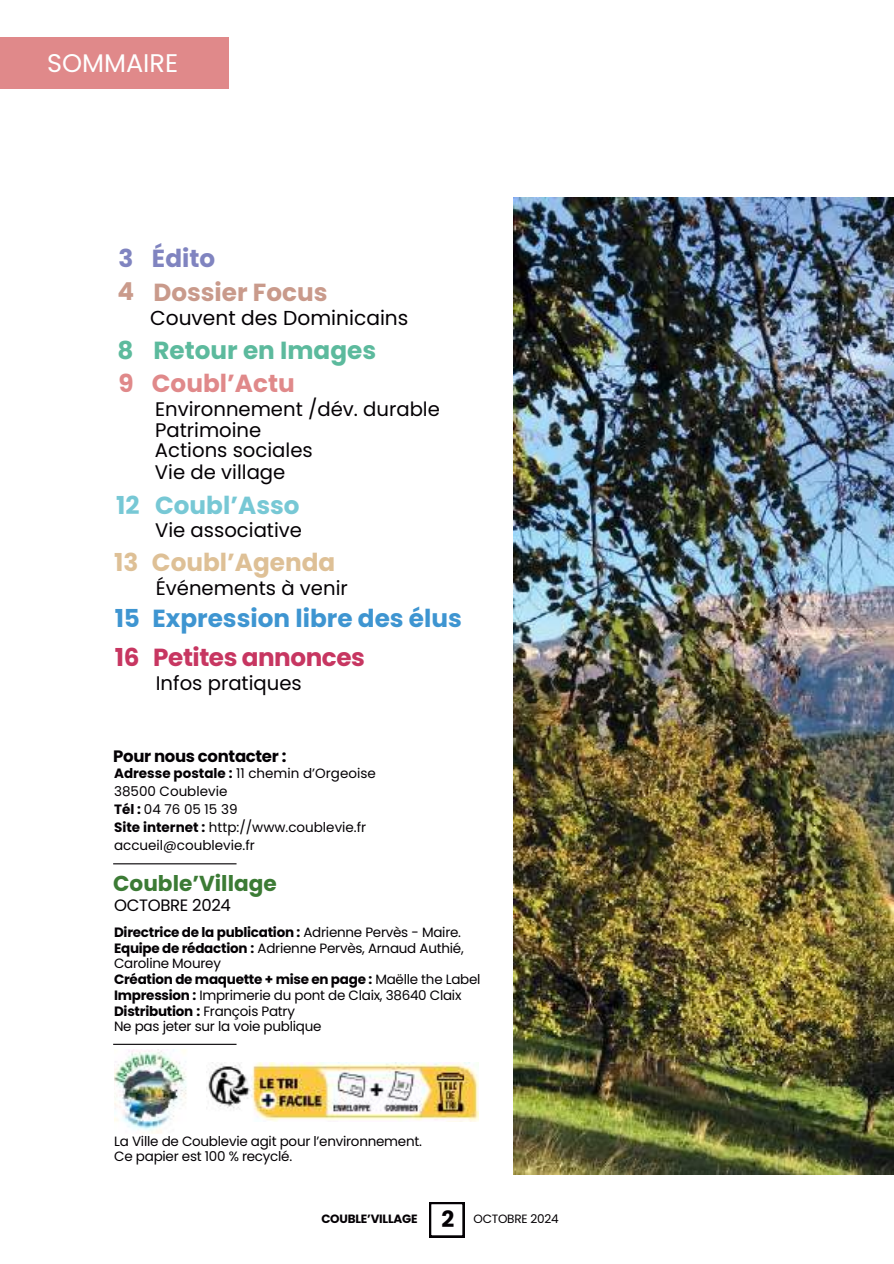
<style>
.page{position:relative;width:894px;height:1264px;background:#fff}
.page>*{position:absolute;margin:0;border:0;box-sizing:border-box;transform-origin:0 0}
.t1{font:25.5px "Poppins";color:#feffff}
.t2{font:700 24.75px "Poppins";color:#3e95d1}
.t3{font:700 24.75px "Poppins";letter-spacing:-.02em;color:#c73661}
.t4{font:700 24.75px "Poppins";color:#5cba9d}
.t5{font:700 24.75px "Poppins";color:#dec096}
.t6{font:700 24.75px "Poppins";color:#77c8d5}
.t7{font:700 24.75px "Poppins";color:#c99a8b}
.t8{font:700 24.75px "Poppins";color:#e0898a}
.t9{font:700 24.75px "Poppins";color:#8084c0}
.t10{font:700 24.75px "Poppins";color:#ca9a8b}
.t11{font:700 21.6px "Poppins";color:#3c7b35}
.t12{font:20.25px "Poppins";color:#040104}
.t13{font:19.65px/21px "Poppins";color:#040104}
.t14{font:700 16.5px "Poppins";letter-spacing:-.02em;color:#040104}
.t15{font:16.5px "Poppins";letter-spacing:-.02em;color:#040104}
.t16{font:13.5px/15.8px "Poppins";letter-spacing:-.02em;color:#040104}
.t17{font:13.5px/18px "Poppins";color:#040104}
.t18{font:700 12px "Poppins";letter-spacing:-.02em;color:#040104}
.t19{font:12px "Poppins";letter-spacing:-.02em;color:#040104}
.s1{color:#5dbb9d}
.s2{font-weight:700}
.s3{font-weight:700;font-size:22.5px}
</style>
<div class="page">
<hr style="left:113px;top:863px;width:123px;height:1px;background:#040104">
<svg style="left:429px;top:1202px;width:35px;height:35px"></svg>
<hr style="left:113px;top:1043px;width:123px;height:1px;background:#040104">
<img style="left:206px;top:1062px;width:272px;height:59px">
<img style="left:114px;top:1049px;width:73px;height:84px">
<div style="left:0;top:37px;width:228px;height:52px;background:#e0898a"></div>
<img style="left:513px;top:197px;width:380px;height:977px">
<h1 class="t1" style="left:47px;top:48px;width:132px">SOMMAIRE</h1>
<h2 class="t9" style="left:119px;top:243px;width:98px">3 Édito</h2>
<h2 class="t10" style="left:118px;top:277px;width:18px">4</h2>
<h2 class="t7" style="left:153px;top:278px;width:176px">Dossier Focus</h2>
<h3 class="t12" style="left:150px;top:306px;width:260px">Couvent des Dominicains</h3>
<h2 class="t4" style="left:118px;top:336px;width:260px"><span class="s1">8</span> Retour en Images</h2>
<h2 class="t8" style="left:119px;top:369px;width:177px">9 Coubl’Actu</h2>
<h3 class="t13" style="left:155px;top:399px;width:286px">Environnement /dév. durable<br>Patrimoine</h3>
<h3 class="t13" style="left:155px;top:461px;width:132px">Vie de village</h3>
<h3 class="t13" style="left:155px;top:440px;width:159px">Actions sociales</h3>
<h2 class="t6" style="left:116px;top:490px;width:185px">12 Coubl’Asso</h2>
<h3 class="t13" style="left:155px;top:520px;width:148px">Vie associative</h3>
<h2 class="t5" style="left:114px;top:548px;width:26px">13</h2>
<h2 class="t5" style="left:152px;top:548px;width:185px">Coubl’Agenda</h2>
<h3 class="t13" style="left:156px;top:577px;width:193px">Événements à venir</h3>
<h2 class="t2" style="left:115px;top:604px;width:348px">15 Expression libre des élus</h2>
<h2 class="t3" style="left:153px;top:643px;width:213px">Petites annonces</h2>
<h2 class="t3" style="left:115px;top:643px;width:27px">16</h2>
<h3 class="t13" style="left:156px;top:672px;width:147px">Infos pratiques</h3>
<p class="t14" style="left:113px;top:746px;width:175px">Pour nous contacter :</p>
<p class="t17" style="left:114px;top:764px;width:263px"><span class="s2">Adresse postale :</span> 11 chemin d’Orgeoise<br>38500 Coublevie<br><span class="s2">Tél :</span> 04 76 05 15 39<br><span class="s2">Site internet :</span> http://www.coublevie.fr accueil@coublevie.fr</p>
<h3 class="t11" style="left:113px;top:871px;width:165px">Couble’Village</h3>
<p class="t15" style="left:114px;top:895px;width:118px">OCTOBRE 2024</p>
<p class="t16" style="left:114px;top:924px;width:368px"><span class="s2">Directrice de la publication :</span> Adrienne Pervès - Maire.<br><span class="s2">Equipe de rédaction :</span> Adrienne Pervès, Arnaud Authié, Caroline Mourey<br><span class="s2">Création de maquette + mise en page :</span> Maëlle the Label <span class="s2">Impression :</span> Imprimerie du pont de Claix, 38640 Claix <span class="s2">Distribution :</span> François Patry<br>Ne pas jeter sur la voie publique</p>
<p class="t16" style="left:114px;top:1133px;width:309px">La Ville de Coublevie agit pour l’environnement.<br>Ce papier est 100 % recyclé.</p>
<p class="t18" style="left:321px;top:1212px;width:98px">COUBLE’VILLAGE</p>
<p class="t19" style="left:441px;top:1212px;width:119px"><span class="s3">2</span> OCTOBRE 2024</p>
</div>
